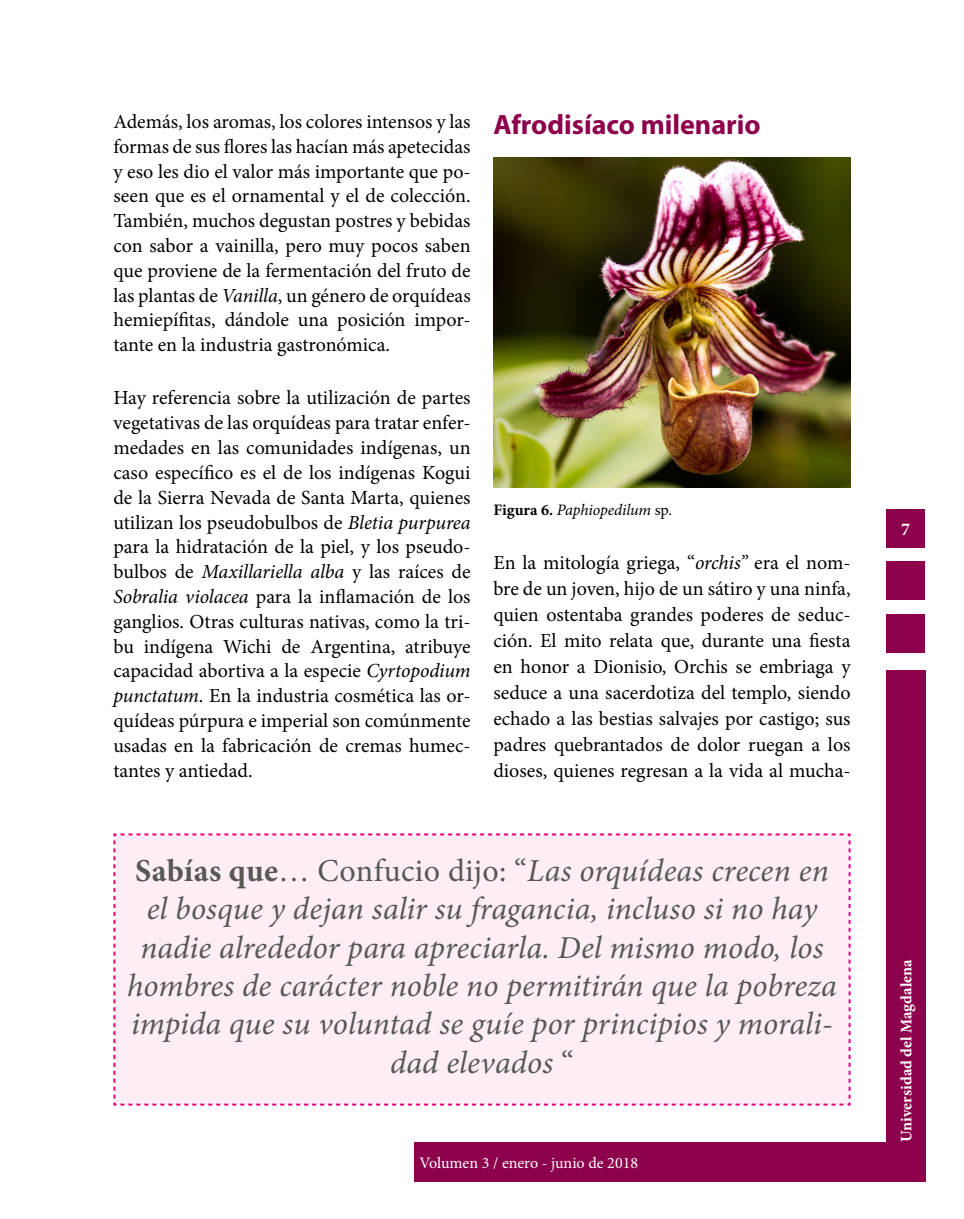
<style>
.page{position:relative;width:964px;height:1219px;background:#fff}
.page>*{position:absolute;margin:0;border:0;box-sizing:border-box;transform-origin:0 0}
.Sabías_que{font:italic 32px/38.4px "Minion Pro";letter-spacing:.005em;color:#575756;text-align:center}
.Sub_Titulos{font:700 28px "Myriad Pro";color:#8d004c}
.Cuerpo_de_Texto{font:20px/24.8px "Minion Pro";color:#000;text-align:justify}
.t1{font:700 18px "Minion Pro";color:#fff}
.t2{font:16px "Minion Pro";color:#fff}
.Figuras{font:italic 16px "Minion Pro";letter-spacing:-.01em;color:#000}
.t3{font:700 16px "Minion Pro";color:#fff}
.s1{font-style:italic}
.s2{font-weight:700;font-style:normal}
.s3{font-style:normal}
</style>
<div class="page">
<div style="left:886px;top:670px;width:40px;height:511px;background:#8d004c"></div>
<div style="left:414px;top:1142px;width:512px;height:39px;background:#8d004c"></div>
<div style="left:886px;top:614px;width:39px;height:39px;background:#8d004c"></div>
<div style="left:886px;top:562px;width:39px;height:38px;background:#8d004c"></div>
<div style="left:886px;top:509px;width:39px;height:38px;background:#8d004c"></div>
<div style="left:113px;top:833px;width:738px;height:273px;background:#fdeef6"></div>
<img style="left:493px;top:157px;width:358px;height:331px">
<p class="Cuerpo_de_Texto" style="left:113px;top:109px;width:359px">Además, los aromas, los colores intensos y las formas de sus flores las hacían más apetecidas y eso les dio el valor más importante que po&shy;seen que es el ornamental y el de colección.<br>También, muchos degustan postres y bebidas con sabor a vainilla, pero muy pocos saben que proviene de la fermentación del fruto de las plantas de <span class="s1">Vanilla</span>, un género de orquídeas hemiepífitas, dándole una posición impor&shy;tante en la industria gastronómica.</p>
<p class="Cuerpo_de_Texto" style="left:113px;top:386px;width:359px">Hay referencia sobre la utilización de partes vegetativas de las orquídeas para tratar enfer&shy;medades en las comunidades indígenas, un caso específico es el de los indígenas Kogui de la Sierra Nevada de Santa Marta, quienes utilizan los pseudobulbos de <span class="s1">Bletia purpurea </span>para la hidratación de la piel, y los pseudo&shy;bulbos de <span class="s1">Maxillariella alba</span> y las raíces de <span class="s1">Sobralia violacea</span> para la inflamación de los ganglios. Otras culturas nativas, como la tri&shy;bu indígena Wichi de Argentina, atribuye capacidad abortiva a la especie <span class="s1">Cyrtopodium punctatum</span>. En la industria cosmética las or&shy;quídeas púrpura e imperial son comúnmente usadas en la fabricación de cremas humec&shy;tantes y antiedad.</p>
<p class="Sub_Titulos" style="left:493px;top:107px;width:269px">Afrodisíaco milenario</p>
<p class="Figuras" style="left:493px;top:498px;width:181px"><span class="s2">Figura 6.</span> Paphiopedilum <span class="s3">sp</span>.</p>
<p class="Cuerpo_de_Texto" style="left:493px;top:550px;width:359px;line-height:26px">En la mitología griega, “<span class="s1">orchis”</span> era el nom&shy;bre de un joven, hijo de un sátiro y una ninfa, quien ostentaba grandes poderes de seduc&shy;ción. El mito relata que, durante una fiesta en honor a Dionisio, Orchis se embriaga y seduce a una sacerdotiza del templo, siendo echado a las bestias salvajes por castigo; sus padres quebrantados de dolor ruegan a los dioses, quienes regresan a la vida al mucha-</p>
<p class="Sabías_que" style="left:127px;top:851px;width:711px"><span class="s2">Sabías que</span><span class="s3">… Confucio dijo: “</span>Las orquídeas crecen en el bosque y dejan salir su fragancia, incluso si no hay nadie alrededor para apreciarla. Del mismo modo, los hombres de carácter noble no permitirán que la pobreza impida que su voluntad se guíe por principios y morali&shy;dad elevados <span class="s3">“</span></p>
<p class="t2" style="left:419px;top:1152px;width:220px">Volumen 3 / enero - junio de 2018</p>
<p class="t1" style="left:901px;top:516px;width:10px">7</p>
<p class="t3" style="left:895px;top:1142px;width:184px;rotate:-90deg">Universidad del Magdalena</p>
</div>
